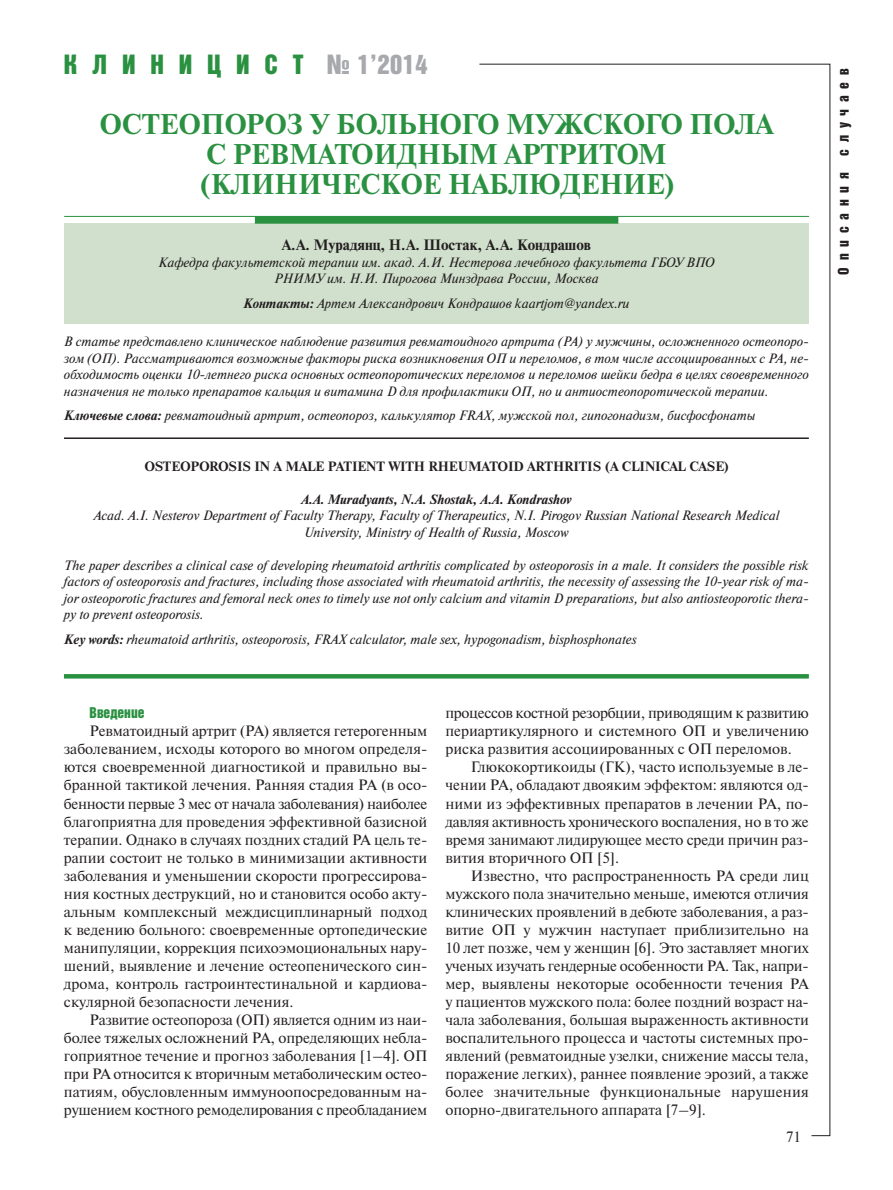
<style>
.page{position:relative;width:893px;height:1190px;background:#fff}
.page>*{position:absolute;margin:0;border:0;box-sizing:border-box;transform-origin:0 0}
.t1{font:700 28.5px/30px "Newton C";color:#2a9141;text-align:center}
.t2{font:27px "Bastion Kontrast Alt C";letter-spacing:.55em;color:#2a9141}
.t3{font:15px/18px "Newton C";color:#231f20;text-align:justify}
.t4{font:700 15px "Newton C";color:#231f20}
.t5{font:15px "Bastion Kontrast Alt C";letter-spacing:.45em;color:#231f20}
.t6{font:15px "Bastion Kontrast Alt C";color:#2a9141}
.t7{font:italic 13.5px/16.5px "Newton C";color:#231f20;text-align:center}
.t8{font:700 13.5px "Newton C";color:#231f20}
.t9{font:italic 700 13.5px "Newton C";color:#231f20}
.s1{color:#a8a9ad}
.s2{font-weight:700}
</style>
<div class="page">
<div style="left:64px;top:223px;width:744px;height:101px;background:#d1e0cd"></div>
<div style="left:255px;top:216px;width:363px;height:8px;background:#2a9141"></div>
<hr style="left:64px;top:216px;width:744px;height:1px;background:#2a9141">
<hr style="left:64px;top:437px;width:744px;height:2px;background:#231f20">
<svg style="left:64px;top:674px;width:744px;height:4px;fill:#2a9141"></svg>
<h2 class="t2" style="left:64px;top:55px;width:365px">КЛИНИЦИСТ <span class="s1">№ 1’2014</span></h2>
<h1 class="t1" style="left:99px;top:111px;width:674px">ОСТЕОПОРОЗ У БОЛЬНОГО МУЖСКОГО ПОЛА<br>С РЕВМАТОИДНЫМ АРТРИТОМ (КЛИНИЧЕСКОЕ НАБЛЮДЕНИЕ)</h1>
<p class="t4" style="left:282px;top:239px;width:310px">А. А. Мурадянц, Н. А. Шостак, А. А. Кондрашов</p>
<p class="t7" style="left:158px;top:255px;width:557px">Кафедра факультетской терапии им. акад. А. И. Нестерова лечебного факультета ГБОУ ВПО<br>РНИМУ им. Н. И. Пирогова Минздрава России, Москва</p>
<p class="t7" style="left:243px;top:297px;width:387px"><span class="s2">Контакты:</span> Артем Александрович Кондрашов kaartjom@yandex.ru</p>
<p class="t7" style="left:64px;top:334px;width:746px;text-align:justify">В статье представлено клиническое наблюдение развития ревматоидного артрита (РА) у мужчины, осложненного остеопоро&shy;зом (ОП). Рассматриваются возможные факторы риска возникновения ОП и переломов, в том числе ассоциированных с РА, не&shy;обходимость оценки 10-летнего риска основных остеопоротических переломов и переломов шейки бедра в целях своевременного назначения не только препаратов кальция и витамина D для профилактики ОП, но и антиостеопоротической терапии.</p>
<p class="t7" style="left:64px;top:409px;width:692px"><span class="s2">Ключевые слова:</span> ревматоидный артрит, остеопороз, калькулятор FRAX, мужской пол, гипогонадизм, бисфосфонаты</p>
<p class="t8" style="left:144px;top:461px;width:584px">OSTEOPOROSIS IN A MALE PATIENT WITH RHEUMATOID ARTHRITIS (A CLINICAL CASE)</p>
<p class="t9" style="left:301px;top:494px;width:272px">A.A. Muradyants, N.A. Shostak, A.A. Kondrashov</p>
<p class="t7" style="left:93px;top:508px;width:687px">Acad. A.I. Nesterov Department of Faculty Therapy, Faculty of Therapeutics, N.I. Pirogov Russian National Research Medical<br>University, Ministry of Health of Russia, Moscow</p>
<p class="t7" style="left:64px;top:558px;width:746px;text-align:justify">The paper describes a clinical case of developing rheumatoid arthritis complicated by osteoporosis in a male. It considers the possible risk factors of osteoporosis and fractures, including those associated with rheumatoid arthritis, the necessity of assessing the 10-year risk of ma&shy;jor osteoporotic fractures and femoral neck ones to timely use not only calcium and vitamin D preparations, but also antiosteoporotic thera&shy;py to prevent osteoporosis.</p>
<p class="t7" style="left:64px;top:632px;width:573px"><span class="s2">Key words:</span> rheumatoid arthritis, osteoporosis, FRAX calculator, male sex, hypogonadism, bisphosphonates</p>
<p class="t6" style="left:89px;top:707px;width:56px">Введение</p>
<p class="t3" style="left:64px;top:723px;width:365px;text-indent:26px">Ревматоидный артрит (РА) является гетерогенным заболеванием, исходы которого во многом определя&shy;ются своевременной диагностикой и правильно вы&shy;бранной тактикой лечения. Ранняя стадия РА (в осо&shy;бенности первые 3 мес от начала заболевания) наиболее благоприятна для проведения эффективной базисной терапии. Однако в случаях поздних стадий РА цель те&shy;рапии состоит не только в минимизации активности заболевания и уменьшении скорости прогрессирова&shy;ния костных деструкций, но и становится особо акту&shy;альным комплексный междисциплинарный подход к ведению больного: своевременные ортопедические манипуляции, коррекция психоэмоциональных нару&shy;шений, выявление и лечение остеопенического син&shy;дрома, контроль гастроинтестинальной и кардиова&shy;скулярной безопасности лечения.</p>
<p class="t3" style="left:64px;top:1011px;width:365px;text-indent:26px">Развитие остеопороза (ОП) является одним из наи&shy;более тяжелых осложнений РА, определяющих небла&shy;гоприятное течение и прогноз заболевания [1–4]. ОП при РА относится к вторичным метаболическим остео&shy;патиям, обусловленным иммуноопосредованным на&shy;рушением костного ремоделирования с преобладанием</p>
<p class="t3" style="left:445px;top:705px;width:365px">процессов костной резорбции, приводящим к развитию периартикулярного и системного ОП и увеличению риска развития ассоциированных с ОП переломов.</p>
<p class="t3" style="left:445px;top:759px;width:365px;text-indent:26px">Глюкокортикоиды (ГК), часто используемые в ле&shy;чении РА, обладают двояким эффектом: являются од&shy;ними из эффективных препаратов в лечении РА, по&shy;давляя активность хронического воспаления, но в то же время занимают лидирующее место среди причин раз&shy;вития вторичного ОП [5].</p>
<p class="t3" style="left:445px;top:867px;width:365px;text-indent:26px">Известно, что распространенность РА среди лиц мужского пола значительно меньше, имеются отличия клинических проявлений в дебюте заболевания, а раз&shy;витие ОП у мужчин наступает приблизительно на 10 лет позже, чем у женщин [6]. Это заставляет многих ученых изучать гендерные особенности РА. Так, напри&shy;мер, выявлены некоторые особенности течения РА у пациентов мужского пола: более поздний возраст на&shy;чала заболевания, большая выраженность активности воспалительного процесса и частоты системных про&shy;явлений (ревматоидные узелки, снижение массы тела, поражение легких), раннее появление эрозий, а также более значительные функциональные нарушения опорно-двигательного аппарата [7–9].</p>
<p class="t3" style="left:785px;top:1128px;width:16px">71</p>
<p class="t5" style="left:837px;top:274px;width:207px;rotate:-90deg">Описания случаев</p>
</div>
